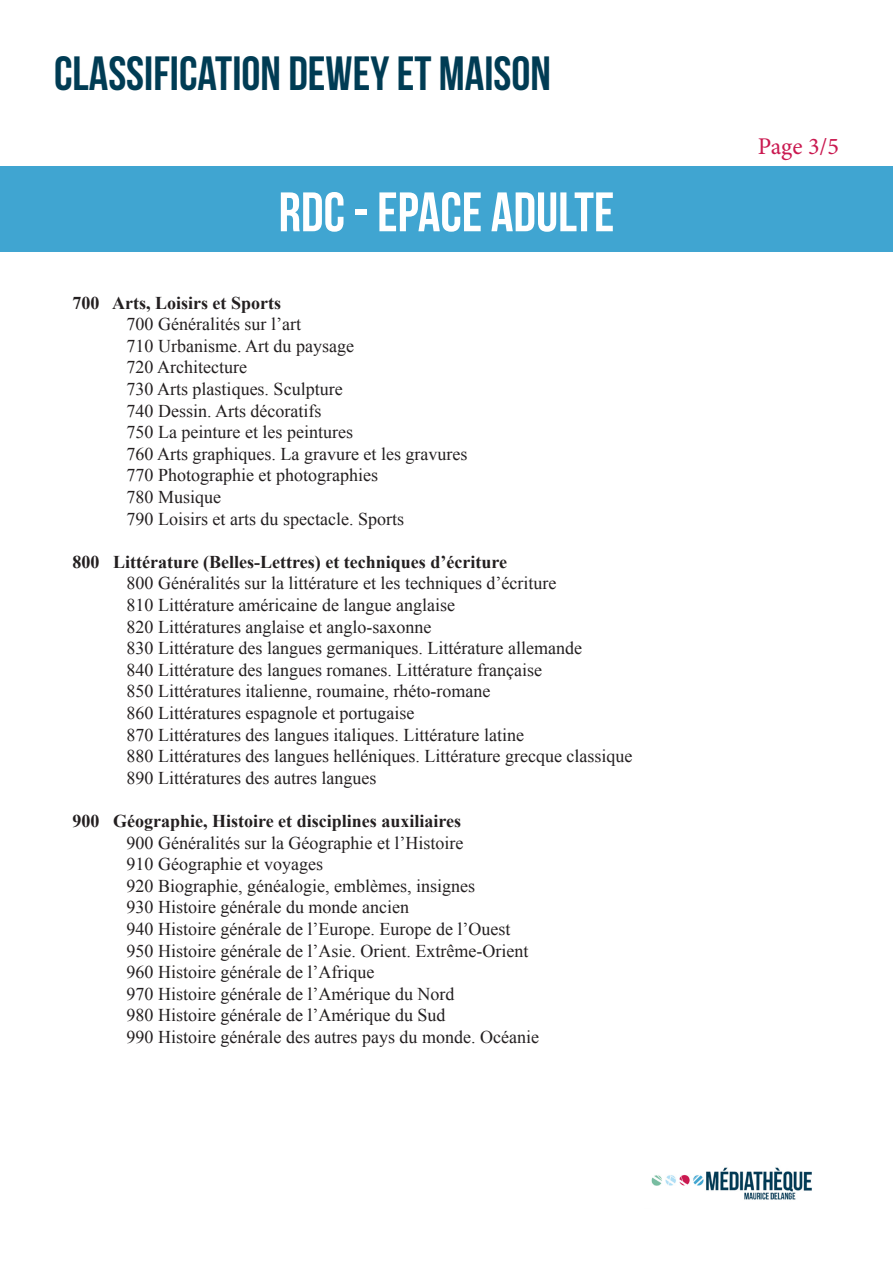
<style>
.page{position:relative;width:893px;height:1263px;background:#fff}
.page>*{position:absolute;margin:0;border:0;box-sizing:border-box;transform-origin:0 0}
.t1{font:55.5px "Bebas Neue";color:#fff}
.t2{font:48px "Bebas Neue";color:#003c54}
.t3{font:24px "Minion Pro";color:#ca1950}
.t4{font:18px "Times New Roman";color:#231f20}
.t5{font:700 18px "Times New Roman";color:#231f20}
</style>
<div class="page">
<div style="left:0;top:166px;width:893px;height:85px;background:#40a5d1"></div>
<img style="left:651px;top:1167px;width:161px;height:33px">
<h2 class="t2" style="left:54px;top:47px;width:499px">CLASSIFICATION DEWEY ET MAISON</h2>
<h1 class="t1" style="left:279px;top:182px;width:337px">RDC - EPACE ADULTE</h1>
<p class="t5" style="left:73px;top:290px;width:210px">700 Arts, Loisirs et Sports</p>
<p class="t4" style="left:127px;top:312px;width:176px">700 Généralités sur l’art</p>
<p class="t4" style="left:127px;top:334px;width:229px">710 Urbanisme. Art du paysage</p>
<p class="t4" style="left:127px;top:355px;width:122px">720 Architecture</p>
<p class="t4" style="left:127px;top:377px;width:217px">730 Arts plastiques. Sculpture</p>
<p class="t4" style="left:127px;top:398px;width:196px">740 Dessin. Arts décoratifs</p>
<p class="t4" style="left:127px;top:420px;width:228px">750 La peinture et les peintures</p>
<p class="t4" style="left:127px;top:442px;width:342px">760 Arts graphiques. La gravure et les gravures</p>
<p class="t4" style="left:127px;top:463px;width:253px">770 Photographie et photographies</p>
<p class="t4" style="left:127px;top:485px;width:96px">780 Musique</p>
<p class="t4" style="left:127px;top:506px;width:279px">790 Loisirs et arts du spectacle. Sports</p>
<p class="t5" style="left:73px;top:549px;width:436px">800 Littérature (Belles-Lettres) et techniques d’écriture</p>
<p class="t4" style="left:127px;top:571px;width:431px">800 Généralités sur la littérature et les techniques d’écriture</p>
<p class="t4" style="left:127px;top:593px;width:330px">810 Littérature américaine de langue anglaise</p>
<p class="t4" style="left:127px;top:614px;width:306px">820 Littératures anglaise et anglo-saxonne</p>
<p class="t4" style="left:127px;top:636px;width:457px">830 Littérature des langues germaniques. Littérature allemande</p>
<p class="t4" style="left:127px;top:658px;width:417px">840 Littérature des langues romanes. Littérature française</p>
<p class="t4" style="left:127px;top:679px;width:365px">850 Littératures italienne, roumaine, rhéto-romane</p>
<p class="t4" style="left:127px;top:701px;width:289px">860 Littératures espagnole et portugaise</p>
<p class="t4" style="left:127px;top:722px;width:399px">870 Littératures des langues italiques. Littérature latine</p>
<p class="t4" style="left:127px;top:744px;width:507px">880 Littératures des langues helléniques. Littérature grecque classique</p>
<p class="t4" style="left:127px;top:766px;width:251px">890 Littératures des autres langues</p>
<p class="t5" style="left:73px;top:808px;width:390px">900 Géographie, Histoire et disciplines auxiliaires</p>
<p class="t4" style="left:127px;top:830px;width:338px">900 Généralités sur la Géographie et l’Histoire</p>
<p class="t4" style="left:127px;top:852px;width:198px">910 Géographie et voyages</p>
<p class="t4" style="left:127px;top:874px;width:350px">920 Biographie, généalogie, emblèmes, insignes</p>
<p class="t4" style="left:127px;top:895px;width:284px">930 Histoire générale du monde ancien</p>
<p class="t4" style="left:127px;top:917px;width:385px">940 Histoire générale de l’Europe. Europe de l’Ouest</p>
<p class="t4" style="left:127px;top:938px;width:403px">950 Histoire générale de l’Asie. Orient. Extrême-Orient</p>
<p class="t4" style="left:127px;top:960px;width:249px">960 Histoire générale de l’Afrique</p>
<p class="t4" style="left:127px;top:982px;width:329px">970 Histoire générale de l’Amérique du Nord</p>
<p class="t4" style="left:127px;top:1003px;width:320px">980 Histoire générale de l’Amérique du Sud</p>
<p class="t4" style="left:127px;top:1025px;width:414px">990 Histoire générale des autres pays du monde. Océanie</p>
<p class="t3" style="left:758px;top:131px;width:83px">Page 3/5</p>
</div>
